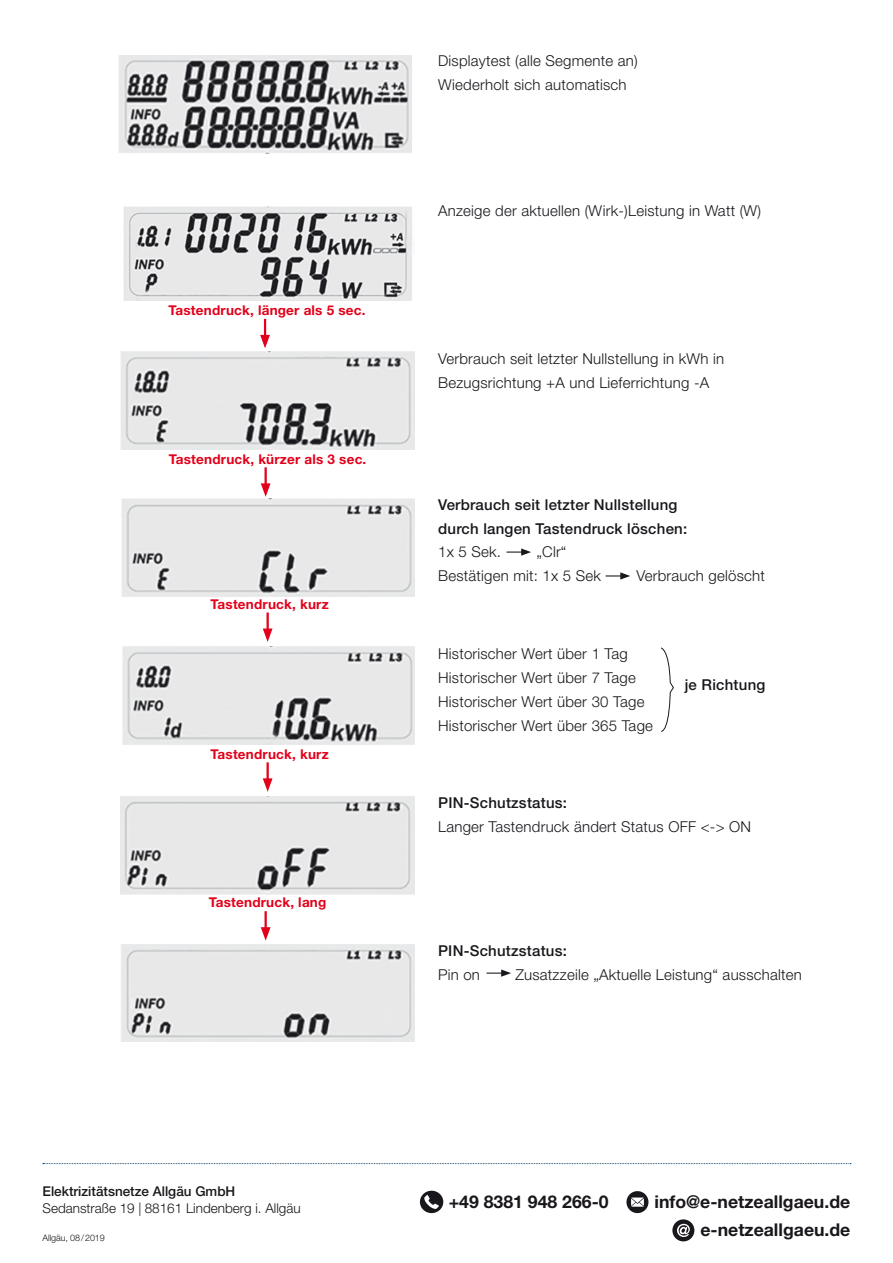
<style>
.page{position:relative;width:893px;height:1263px;background:#fff}
.page>*{position:absolute;margin:0;border:0;box-sizing:border-box;transform-origin:0 0}
.t1{font:700 17.7px "Helvetica Neue LT Std";color:#1a171c}
.Subheadline{font:300 15px/23.9px "Helvetica Neue LT Std";letter-spacing:.015em;color:#1a171c}
.Subheadline-2{font:500 15px "Helvetica Neue LT Std";letter-spacing:.015em;color:#1a171c}
.Subheadline-3{font:700 13.5px "Helvetica Neue LT Std";letter-spacing:.015em;color:#e2001a}
.t2{font:300 13.5px "Helvetica Neue LT Std";color:#1a171c}
.t3{font:500 13.5px "Helvetica Neue LT Std";color:#1a171c}
.t4{font:300 9px "Helvetica Neue LT Std";letter-spacing:-.01em;color:#1a171c}
</style>
<div class="page">
<svg style="left:43px;top:1163px;width:808px;height:1px"></svg>
<div style="left:420px;top:1191px;width:23px;height:22px;background:#1a171c;border-radius:50%"></div>
<svg style="left:424px;top:1195px;width:15px;height:14px"></svg>
<div style="left:626px;top:1191px;width:22px;height:22px;background:#1a171c;border-radius:50%"></div>
<svg style="left:631px;top:1197px;width:13px;height:10px"></svg>
<div style="left:672px;top:1219px;width:22px;height:22px;background:#1a171c;border-radius:50%"></div>
<svg style="left:677px;top:1224px;width:13px;height:13px"></svg>
<img style="left:119px;top:55px;width:293px;height:98px">
<img style="left:123px;top:206px;width:289px;height:94px">
<img style="left:121px;top:351px;width:293px;height:98px">
<svg style="left:506px;top:548px;width:25px;height:8px"></svg>
<svg style="left:606px;top:572px;width:24px;height:8px"></svg>
<img style="left:122px;top:499px;width:292px;height:98px">
<img style="left:122px;top:646px;width:292px;height:98px">
<img style="left:121px;top:797px;width:293px;height:97px">
<svg style="left:486px;top:969px;width:25px;height:8px"></svg>
<img style="left:121px;top:944px;width:293px;height:98px">
<hr style="left:264px;top:319px;width:2px;height:20px;background:#e2001a">
<svg style="left:260px;top:335px;width:10px;height:13px"></svg>
<hr style="left:265px;top:467px;width:2px;height:20px;background:#e2001a">
<svg style="left:261px;top:483px;width:10px;height:14px"></svg>
<hr style="left:267px;top:612px;width:2px;height:21px;background:#e2001a">
<svg style="left:263px;top:628px;width:10px;height:14px"></svg>
<svg style="left:661px;top:647px;width:13px;height:85px"></svg>
<hr style="left:267px;top:762px;width:2px;height:20px;background:#e2001a">
<svg style="left:263px;top:778px;width:10px;height:14px"></svg>
<hr style="left:265px;top:911px;width:2px;height:20px;background:#e2001a">
<svg style="left:261px;top:927px;width:10px;height:14px"></svg>
<p class="Subheadline-3" style="left:169px;top:302px;width:198px">Tastendruck, länger als 5 sec.</p>
<p class="Subheadline-3" style="left:169px;top:450px;width:199px">Tastendruck, kürzer als 3 sec.</p>
<p class="Subheadline-3" style="left:211px;top:596px;width:120px">Tastendruck, kurz</p>
<p class="Subheadline-3" style="left:211px;top:745px;width:120px">Tastendruck, kurz</p>
<p class="Subheadline-3" style="left:209px;top:894px;width:119px">Tastendruck, lang</p>
<p class="Subheadline" style="left:438px;top:48px;width:201px">Displaytest (alle Segmente an)</p>
<p class="Subheadline" style="left:438px;top:72px;width:190px">Wiederholt sich automatisch</p>
<p class="Subheadline" style="left:438px;top:198px;width:324px">Anzeige der aktuellen (Wirk-)Leistung in Watt (W)</p>
<p class="Subheadline" style="left:438px;top:347px;width:288px">Verbrauch seit letzter Nullstellung in kWh in<br>Bezugsrichtung +A und Lieferrichtung -A</p>
<p class="Subheadline-2" style="left:438px;top:495px;width:241px">Verbrauch seit letzter Nullstellung</p>
<p class="Subheadline-2" style="left:438px;top:519px;width:251px">durch langen Tastendruck löschen:</p>
<p class="Subheadline" style="left:438px;top:540px;width:64px">1x 5 Sek.</p>
<p class="Subheadline" style="left:536px;top:540px;width:32px">„Clr“</p>
<p class="Subheadline" style="left:438px;top:564px;width:164px">Bestätigen mit: 1x 5 Sek</p>
<p class="Subheadline" style="left:636px;top:564px;width:130px">Verbrauch gelöscht</p>
<p class="Subheadline" style="left:438px;top:642px;width:191px">Historischer Wert über 1 Tag</p>
<p class="Subheadline" style="left:438px;top:665px;width:199px">Historischer Wert über 7 Tage</p>
<p class="Subheadline" style="left:438px;top:689px;width:208px">Historischer Wert über 30 Tage</p>
<p class="Subheadline" style="left:438px;top:713px;width:216px">Historischer Wert über 365 Tage</p>
<p class="Subheadline-2" style="left:685px;top:676px;width:82px">je Richtung</p>
<p class="Subheadline-2" style="left:438px;top:794px;width:130px">PIN-Schutzstatus:</p>
<p class="Subheadline" style="left:438px;top:814px;width:315px">Langer Tastendruck ändert Status OFF &lt;-&gt; ON</p>
<p class="Subheadline-2" style="left:438px;top:942px;width:130px">PIN-Schutzstatus:</p>
<p class="Subheadline" style="left:438px;top:962px;width:43px">Pin on</p>
<p class="Subheadline" style="left:515px;top:962px;width:288px">Zusatzzeile „Aktuelle Leistung“ ausschalten</p>
<p class="t3" style="left:43px;top:1183px;width:194px">Elektrizitätsnetze Allgäu GmbH</p>
<p class="t2" style="left:43px;top:1199px;width:260px">Sedanstraße 19 | 88161 Lindenberg i. Allgäu</p>
<p class="t4" style="left:43px;top:1232px;width:64px">Allgäu, 08/2019</p>
<p class="t1" style="left:449px;top:1190px;width:161px">+49 8381 948 266-0</p>
<p class="t1" style="left:654px;top:1190px;width:197px">info@e-netzeallgaeu.de</p>
<p class="t1" style="left:700px;top:1219px;width:151px">e-netzeallgaeu.de</p>
</div>
